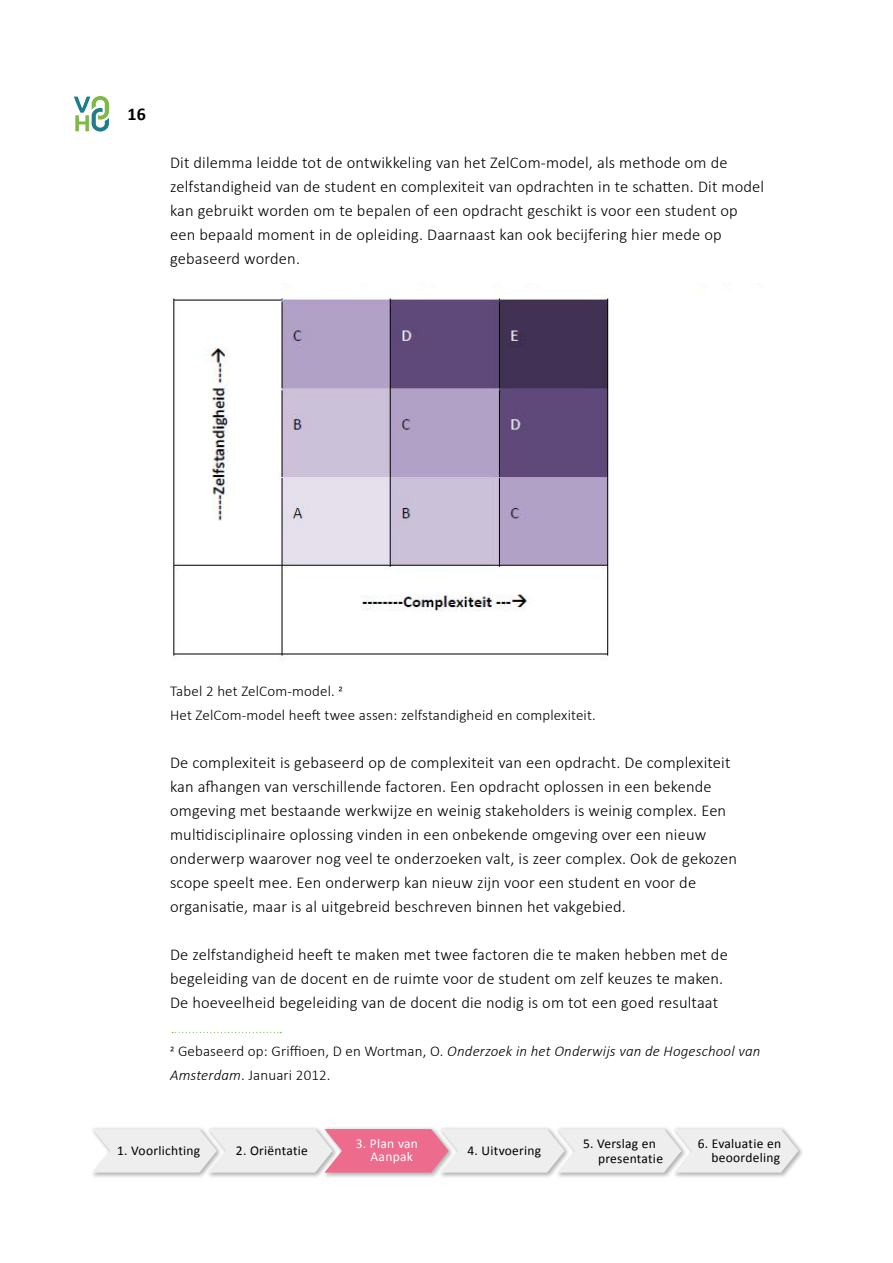
<style>
.page{position:relative;width:893px;height:1263px;background:#fff}
.page>*{position:absolute;margin:0;border:0;box-sizing:border-box;transform-origin:0 0}
.t1{font:700 18px "Calibri";color:#000}
.t2{font:300 16.5px/24px "Calibri";letter-spacing:.01em;color:#000}
.t3{font:italic 300 15px/24px "Calibri";letter-spacing:.01em;color:#000}
.t4{font:300 15px/24px "Calibri";letter-spacing:.01em;color:#000}
.t5{font:13.5px "Calibri";letter-spacing:.02em;color:#000}
.t6{font:13.5px "Calibri";letter-spacing:.02em;color:#fff}
.s1{font-style:normal}
</style>
<div class="page">
<svg style="left:74px;top:96px;width:35px;height:36px"></svg>
<div style="left:90px;top:1126px;width:133px;height:52px;background:#000;opacity:.3"></div>
<div style="left:438px;top:1126px;width:133px;height:52px;background:#000;opacity:.3"></div>
<div style="left:206px;top:1126px;width:133px;height:52px;background:#000;opacity:.3"></div>
<div style="left:555px;top:1126px;width:132px;height:52px;background:#000;opacity:.3"></div>
<div style="left:322px;top:1126px;width:133px;height:52px;background:#000;opacity:.3"></div>
<div style="left:672px;top:1126px;width:132px;height:52px;background:#000;opacity:.3"></div>
<svg style="left:93px;top:1129px;width:705px;height:43px;background:#edd9de"></svg>
<img style="left:172px;top:283px;width:437px;height:377px">
<svg style="left:172px;top:1032px;width:109px;height:1px"></svg>
<p class="t1" style="left:128px;top:103px;width:20px">16</p>
<p class="t2" style="left:170px;top:150px;width:596px">Dit dilemma leidde tot de ontwikkeling van het ZelCom-model, als methode om de zelfstandigheid van de student en complexiteit van opdrachten in te schatten. Dit model kan gebruikt worden om te bepalen of een opdracht geschikt is voor een student op een bepaald moment in de opleiding. Daarnaast kan ook becijfering hier mede op gebaseerd worden.</p>
<p class="t4" style="left:170px;top:679px;width:427px">Tabel 2 het ZelCom-model. 2<br>Het ZelCom-model heeft twee assen: zelfstandigheid en complexiteit.</p>
<p class="t2" style="left:170px;top:750px;width:568px">De complexiteit is gebaseerd op de complexiteit van een opdracht. De complexiteit kan afhangen van verschillende factoren. Een opdracht oplossen in een bekende omgeving met bestaande werkwijze en weinig stakeholders is weinig complex. Een multidisciplinaire oplossing vinden in een onbekende omgeving over een nieuw onderwerp waarover nog veel te onderzoeken valt, is zeer complex. Ook de gekozen scope speelt mee. Een onderwerp kan nieuw zijn voor een student en voor de organisatie, maar is al uitgebreid beschreven binnen het vakgebied.</p>
<p class="t2" style="left:170px;top:942px;width:559px">De zelfstandigheid heeft te maken met twee factoren die te maken hebben met de begeleiding van de docent en de ruimte voor de student om zelf keuzes te maken.<br>De hoeveelheid begeleiding van de docent die nodig is om tot een goed resultaat</p>
<p class="t3" style="left:170px;top:1039px;width:592px"><span class="s1">2 Gebaseerd op: Griffioen, D en Wortman, O.</span> Onderzoek in het Onderwijs van de Hogeschool van<br>Amsterdam<span class="s1">. Januari 2012.</span></p>
<p class="t6" style="left:356px;top:1135px;width:64px">3. Plan van</p>
<p class="t5" style="left:583px;top:1135px;width:74px">5. Verslag en</p>
<p class="t5" style="left:698px;top:1135px;width:85px">6. Evaluatie en</p>
<p class="t6" style="left:371px;top:1148px;width:44px">Aanpak</p>
<p class="t5" style="left:598px;top:1150px;width:67px">presentatie</p>
<p class="t5" style="left:711px;top:1149px;width:70px">beoordeling</p>
<p class="t5" style="left:117px;top:1142px;width:85px">1. Voorlichting</p>
<p class="t5" style="left:236px;top:1142px;width:73px">2. Oriëntatie</p>
<p class="t5" style="left:467px;top:1142px;width:75px">4. Uitvoering</p>
</div>
